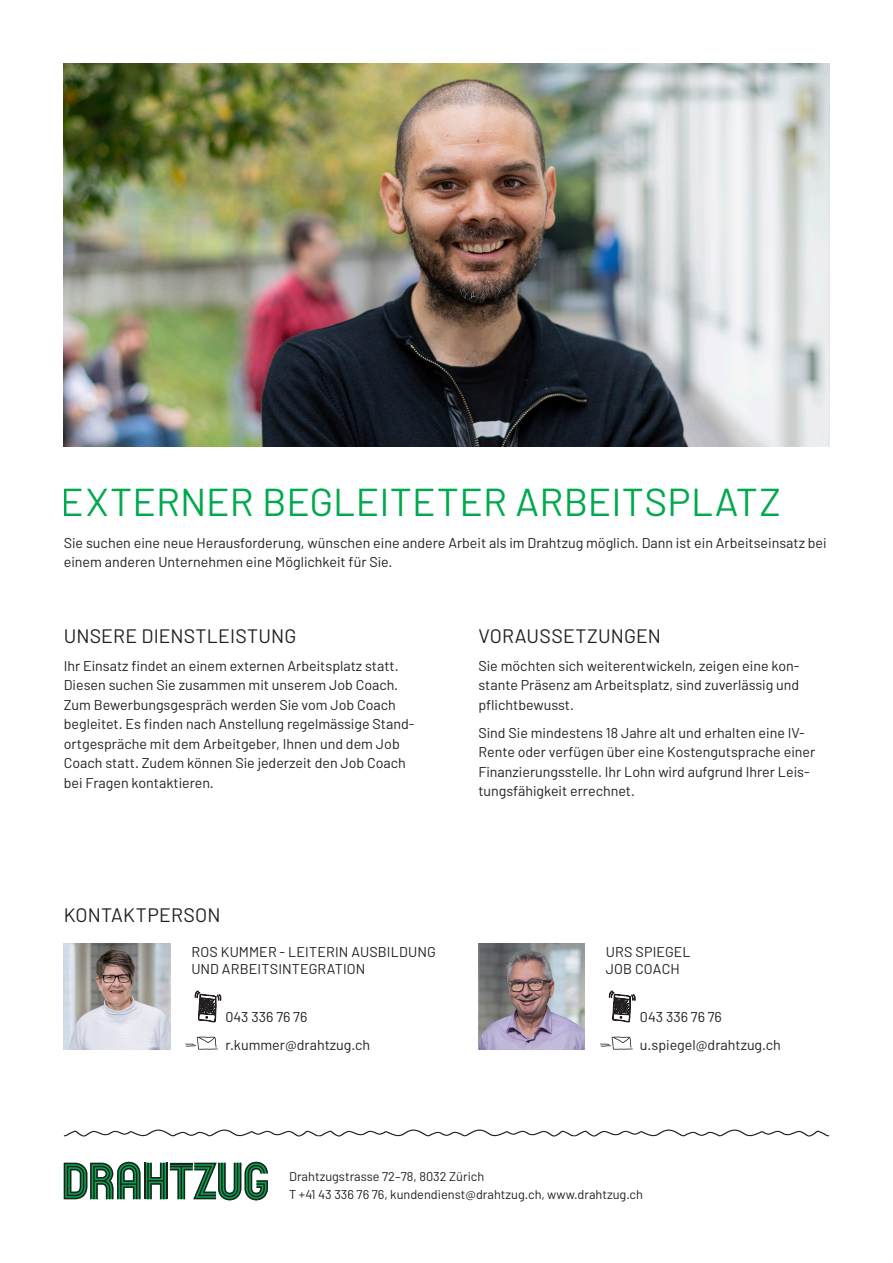
<style>
.page{position:relative;width:893px;height:1263px;background:#fff}
.page>*{position:absolute;margin:0;border:0;box-sizing:border-box;transform-origin:0 0}
.t1{font:39px "Barlow";letter-spacing:.005em;color:#00a94e}
.untertitel{font:19.5px "Barlow";letter-spacing:.01em;color:#231f20}
.lauftext{font:14.25px/19.5px "Barlow";color:#231f20}
.auszeichnung{font:14.25px "Barlow";letter-spacing:.01em;color:#231f20}
.adresse{font:12.75px "Barlow";color:#231f20}
</style>
<div class="page">
<svg style="left:64px;top:1129px;width:765px;height:8px"></svg>
<svg style="left:64px;top:1162px;width:204px;height:38px"></svg>
<svg style="left:195px;top:991px;width:26px;height:31px"></svg>
<svg style="left:185px;top:1036px;width:33px;height:14px"></svg>
<svg style="left:609px;top:991px;width:26px;height:31px"></svg>
<svg style="left:600px;top:1036px;width:33px;height:14px"></svg>
<img style="left:478px;top:943px;width:107px;height:107px">
<img style="left:64px;top:943px;width:106px;height:107px">
<img style="left:64px;top:64px;width:765px;height:382px">
<h1 class="t1" style="left:61px;top:478px;width:721px">EXTERNER BEGLEITETER ARBEITSPLATZ</h1>
<p class="lauftext" style="left:64px;top:532px;width:764px">Sie suchen eine neue Herausforderung, wünschen eine andere Arbeit als im Drahtzug möglich. Dann ist ein Arbeitseinsatz bei einem anderen Unternehmen eine Möglichkeit für Sie.</p>
<p class="untertitel" style="left:64px;top:624px;width:234px">UNSERE DIENSTLEISTUNG</p>
<p class="lauftext" style="left:64px;top:655px;width:352px">Ihr Einsatz findet an einem externen Arbeitsplatz statt.<br>Diesen suchen Sie zusammen mit unserem Job Coach.<br>Zum Bewerbungsgespräch werden Sie vom Job Coach begleitet. Es finden nach Anstellung regelmässige Stand&shy;ortgespräche mit dem Arbeitgeber, Ihnen und dem Job Coach statt. Zudem können Sie jederzeit den Job Coach bei Fragen kontaktieren.</p>
<p class="untertitel" style="left:64px;top:903px;width:158px">KONTAKTPERSON</p>
<p class="auszeichnung" style="left:191px;top:943px;width:246px">ROS KUMMER - LEITERIN AUSBILDUNG</p>
<p class="auszeichnung" style="left:191px;top:960px;width:176px">UND ARBEITSINTEGRATION</p>
<p class="lauftext" style="left:225px;top:1006px;width:84px">043 336 76 76</p>
<p class="lauftext" style="left:225px;top:1034px;width:146px">r.kummer@drahtzug.ch</p>
<p class="untertitel" style="left:478px;top:624px;width:184px">VORAUSSETZUNGEN</p>
<p class="lauftext" style="left:478px;top:655px;width:323px;text-align:justify">Sie möchten sich weiterentwickeln, zeigen eine kon&shy;stante Präsenz am Arbeitsplatz, sind zuverlässig und pflichtbewusst.</p>
<p class="lauftext" style="left:478px;top:722px;width:338px">Sind Sie mindestens 18 Jahre alt und erhalten eine IV-Rente oder verfügen über eine Kostengutsprache einer Finanzierungsstelle. Ihr Lohn wird aufgrund Ihrer Leis&shy;tungsfähigkeit errechnet.</p>
<p class="auszeichnung" style="left:606px;top:943px;width:86px">URS SPIEGEL</p>
<p class="auszeichnung" style="left:606px;top:960px;width:75px">JOB COACH</p>
<p class="lauftext" style="left:640px;top:1006px;width:84px">043 336 76 76</p>
<p class="lauftext" style="left:640px;top:1034px;width:142px">u.spiegel@drahtzug.ch</p>
<p class="adresse" style="left:289px;top:1169px;width:197px">Drahtzugstrasse 72–78, 8032 Zürich</p>
<p class="adresse" style="left:289px;top:1187px;width:355px">T +41 43 336 76 76, kundendienst@drahtzug.ch, www.drahtzug.ch</p>
</div>
